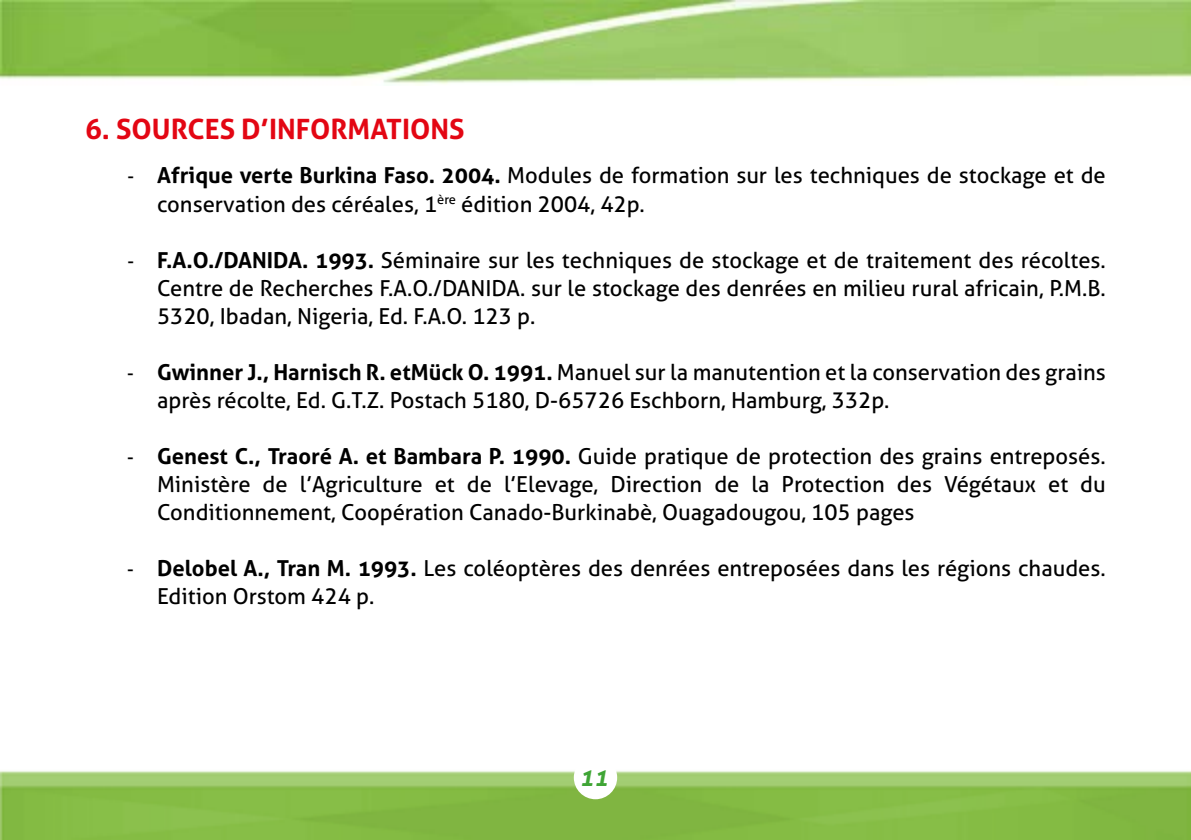
<style>
.page{position:relative;width:1191px;height:840px;background:#fff}
.page>*{position:absolute;margin:0;border:0;box-sizing:border-box;transform-origin:0 0}
.t1{font:700 28px "Aller";color:#e30613}
.t2{font:italic 700 24px "Aller";color:#3fa535}
.t3{font:22px/28px "Aller";color:#000}
.s1{font-family:"Arial Narrow"}
.s2{font-weight:700}
</style>
<div class="page">
<img style="left:176px;top:0;width:1015px;height:85px">
<img style="left:176px;top:771px;width:1015px;height:68px">
<div style="left:574px;top:755px;width:43px;height:43px;background:#fff;border-radius:50%"></div>
<svg style="left:0;top:0;width:176px;height:839px"></svg>
<p class="t1" style="left:85px;top:112px;width:381px">6. SOURCES D’INFORMATIONS</p>
<p class="t3" style="left:157px;top:161px;width:950px;text-indent:-29px"><span class="s1">-</span> <span class="s2">Afrique verte Burkina Faso. 2004.</span> Modules de formation sur les techniques de stockage et de conservation des céréales, 1<sup>ère</sup> édition 2004, 42p.</p>
<p class="t3" style="left:157px;top:245px;width:950px;text-align:justify;text-indent:-29px"><span class="s1">-</span> <span class="s2">F.A.O./DANIDA. 1993.</span> Séminaire sur les techniques de stockage et de traitement des récoltes.<br>Centre de Recherches F.A.O./DANIDA. sur le stockage des denrées en milieu rural africain, P.M.B.<br>5320, Ibadan, Nigeria, Ed. F.A.O. 123 p.</p>
<p class="t3" style="left:157px;top:357px;width:950px;text-indent:-29px"><span class="s1">-</span> <span class="s2">Gwinner J., Harnisch R. etMück O. 1991.</span> Manuel sur la manutention et la conservation des grains après récolte, Ed. G.T.Z. Postach 5180, D-65726 Eschborn, Hamburg, 332p.</p>
<p class="t3" style="left:157px;top:441px;width:950px;text-align:justify;text-indent:-29px"><span class="s1">-</span> <span class="s2">Genest C., Traoré A. et Bambara P. 1990.</span> Guide pratique de protection des grains entreposés.<br>Ministère de l’Agriculture et de l’Elevage, Direction de la Protection des Végétaux et du Conditionnement, Coopération Canado-Burkinabè, Ouagadougou, 105 pages</p>
<p class="t3" style="left:157px;top:553px;width:950px;text-indent:-29px"><span class="s1">-</span> <span class="s2">Delobel A., Tran M. 1993.</span> Les coléoptères des denrées entreposées dans les régions chaudes.<br>Edition Orstom 424 p.</p>
<p class="t2" style="left:579px;top:762px;width:30px">11</p>
</div>
